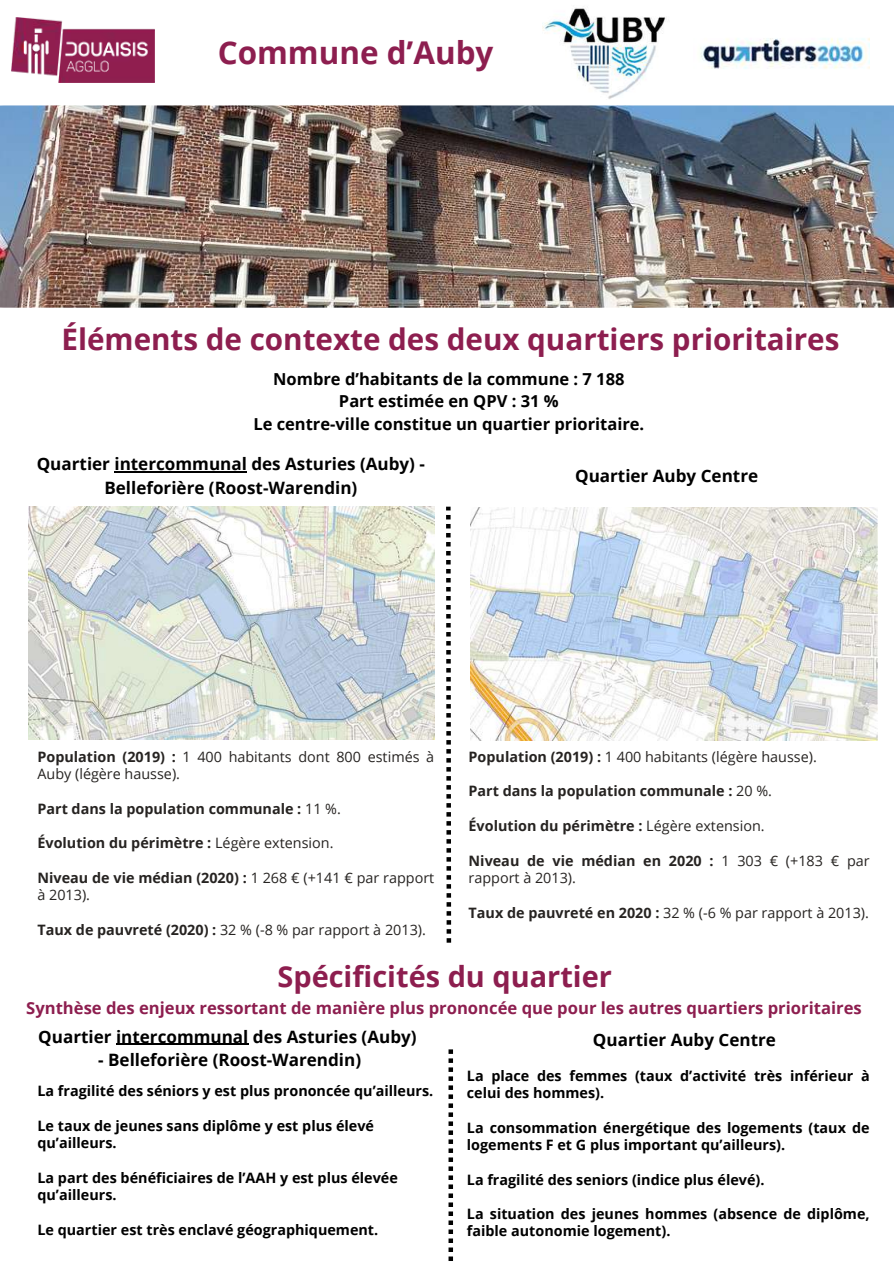
<style>
.page{position:relative;width:894px;height:1264px;background:#fff}
.page>*{position:absolute;margin:0;border:0;box-sizing:border-box;transform-origin:0 0}
.t1{font:700 31.35px "Open Sans";color:#8d1e4f}
.t2{font:700 29.55px "Open Sans";color:#8d1e4f}
.t3{font:700 28.95px "Open Sans";color:#8d1e4f}
.t4{font:700 17.1px/23.7px "Open Sans";color:#000;text-align:center}
.t5{font:700 16.65px "Open Sans";color:#8d1e4f}
.t6{font:700 16.5px/22.5px "Open Sans";color:#000;text-align:center}
.t7{font:700 14.4px/17.2px "Open Sans";color:#000}
.t8{font:14.4px/17.2px "Open Sans";color:#262321}
.t9{font:700 14.4px "Open Sans";color:#262321}
.s1{font-weight:700}
.s2{font-weight:400}
</style>
<div class="page">
<img style="left:11px;top:18px;width:143px;height:64px">
<img style="left:542px;top:8px;width:124px;height:91px">
<img style="left:700px;top:38px;width:168px;height:31px">
<svg style="left:446px;top:506px;width:5px;height:436px"></svg>
<svg style="left:448px;top:1049px;width:5px;height:211px"></svg>
<img style="left:0;top:105px;width:893px;height:203px">
<img style="left:28px;top:506px;width:406px;height:233px">
<img style="left:470px;top:507px;width:407px;height:233px">
<hr style="left:114px;top:471px;width:133px;height:1px;background:#000">
<hr style="left:116px;top:1043px;width:132px;height:1px;background:#000">
<h1 class="t1" style="left:218px;top:30px;width:277px">Commune d’Auby</h1>
<h2 class="t2" style="left:61px;top:318px;width:779px">Éléments de contexte des deux quartiers prioritaires</h2>
<p class="t6" style="left:253px;top:367px;width:392px">Nombre d’habitants de la commune : 7 188<br>Part estimée en QPV : 31 %<br>Le centre-ville constitue un quartier prioritaire.</p>
<p class="t4" style="left:37px;top:452px;width:389px">Quartier intercommunal des Asturies (Auby) -<br>Belleforière (Roost-Warendin)</p>
<p class="t4" style="left:575px;top:463px;width:184px">Quartier Auby Centre</p>
<p class="t8" style="left:37px;top:747px;width:398px"><span class="s1">Population (2019) :</span> 1 400 habitants dont 800 estimés à<br>Auby (légère hausse).</p>
<p class="t9" style="left:37px;top:798px;width:305px">Part dans la population communale : <span class="s2">11 %.</span></p>
<p class="t9" style="left:37px;top:833px;width:297px">Évolution du périmètre : <span class="s2">Légère extension.</span></p>
<p class="t8" style="left:37px;top:868px;width:398px"><span class="s1">Niveau de vie médian (2020) :</span> 1 268 € (+141 € par rapport à 2013).</p>
<p class="t8" style="left:37px;top:920px;width:390px"><span class="s1">Taux de pauvreté (2020) :</span> 32 % (-8 % par rapport à 2013).</p>
<p class="t8" style="left:468px;top:747px;width:349px"><span class="s1">Population (2019) :</span> 1 400 habitants (légère hausse).</p>
<p class="t9" style="left:468px;top:781px;width:305px">Part dans la population communale : <span class="s2">20 %.</span></p>
<p class="t9" style="left:468px;top:815px;width:297px">Évolution du périmètre : <span class="s2">Légère extension.</span></p>
<p class="t8" style="left:468px;top:851px;width:402px"><span class="s1">Niveau de vie médian en 2020 :</span> 1 303 € (+183 € par rapport à 2013).</p>
<p class="t8" style="left:468px;top:903px;width:402px"><span class="s1">Taux de pauvreté en 2020 :</span> 32 % (-6 % par rapport à 2013).</p>
<h3 class="t3" style="left:277px;top:955px;width:336px">Spécificités du quartier</h3>
<p class="t4" style="left:38px;top:1024px;width:380px">Quartier intercommunal des Asturies (Auby)</p>
<p class="t4" style="left:98px;top:1047px;width:264px">- Belleforière (Roost-Warendin)</p>
<p class="t5" style="left:26px;top:996px;width:836px">Synthèse des enjeux ressortant de manière plus prononcée que pour les autres quartiers prioritaires</p>
<p class="t4" style="left:592px;top:1027px;width:184px">Quartier Auby Centre</p>
<p class="t7" style="left:467px;top:1066px;width:404px">La place des femmes (taux d’activité très inférieur à celui des hommes).</p>
<p class="t7" style="left:467px;top:1118px;width:404px">La consommation énergétique des logements (taux de logements F et G plus important qu’ailleurs).</p>
<p class="t7" style="left:467px;top:1170px;width:299px">La fragilité des seniors (indice plus élevé).</p>
<p class="t7" style="left:467px;top:1204px;width:404px">La situation des jeunes hommes (absence de diplôme, faible autonomie logement).</p>
<p class="t7" style="left:37px;top:1081px;width:397px">La fragilité des séniors y est plus prononcée qu’ailleurs.</p>
<p class="t7" style="left:37px;top:1116px;width:338px">Le taux de jeunes sans diplôme y est plus élevé qu’ailleurs.</p>
<p class="t7" style="left:37px;top:1168px;width:362px">La part des bénéficiaires de l’AAH y est plus élevée qu’ailleurs.</p>
<p class="t7" style="left:37px;top:1220px;width:342px">Le quartier est très enclavé géographiquement.</p>
</div>
